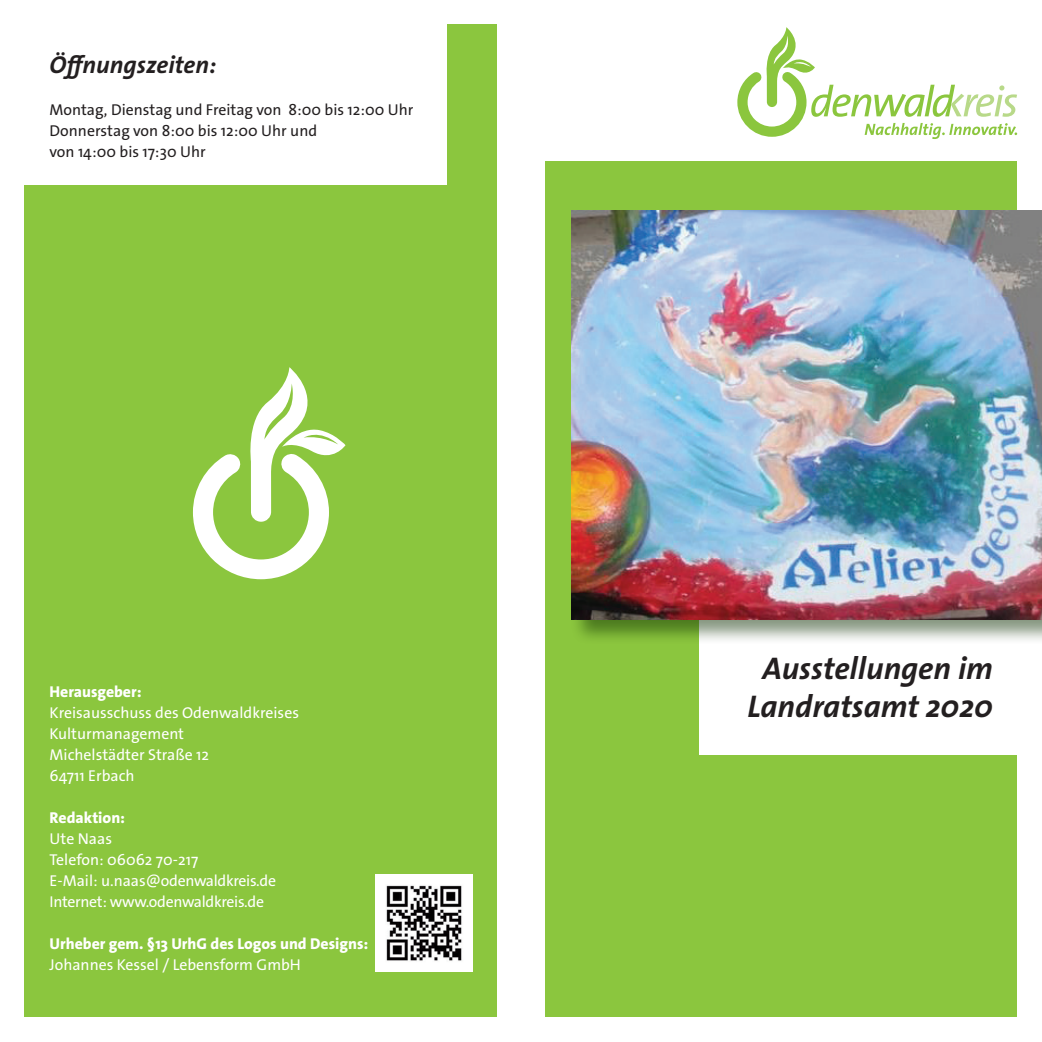
<style>
.page{position:relative;width:1042px;height:1042px;background:#fff}
.page>*{position:absolute;margin:0;border:0;box-sizing:border-box;transform-origin:0 0}
.t1{font:italic 700 31.5px/37.8px "The Sans Os F";color:#231f20;text-align:center}
.t2{font:italic 700 24.5px "The Sans Os F";color:#231f20}
.t3{font:15.75px/21px "The Sans Os F";color:#fff}
.t4{font:15.75px/21px "The Sans Os F";color:#231f20}
.t5{font:15.75px/21px "The Sans Os F";letter-spacing:-.02em;color:#fff}
.t6{font:800 15.75px "The Sans Os F";color:#fff}
</style>
<div class="page">
<div style="left:546px;top:161px;width:471px;height:856px;background:#8bc63e"></div>
<div style="left:699px;top:601px;width:343px;height:153px;background:#fff"></div>
<svg style="left:737px;top:27px;width:280px;height:112px"></svg>
<div style="left:570px;top:210px;width:472px;height:435px;background:#0d2f00;opacity:.5"></div>
<img style="left:571px;top:211px;width:471px;height:408px">
<div style="left:25px;top:25px;width:472px;height:992px;background:#8bc63e"></div>
<svg style="left:193px;top:367px;width:152px;height:212px"></svg>
<img style="left:375px;top:874px;width:97px;height:97px">
<div style="left:0;top:0;width:446px;height:185px;background:#fff"></div>
<h2 class="t2" style="left:50px;top:49px;width:168px">Öffnungszeiten:</h2>
<p class="t4" style="left:50px;top:99px;width:365px">Montag, Dienstag und Freitag von 8:00 bis 12:00 Uhr<br>Donnerstag von 8:00 bis 12:00 Uhr und<br>von 14:00 bis 17:30 Uhr</p>
<p class="t6" style="left:50px;top:681px;width:93px">Herausgeber:</p>
<p class="t3" style="left:50px;top:702px;width:251px">Kreisausschuss des Odenwaldkreises<br>Kulturmanagement<br>Michelstädter Straße 12<br>64711 Erbach</p>
<p class="t6" style="left:50px;top:807px;width:77px">Redaktion:</p>
<p class="t5" style="left:50px;top:828px;width:228px">Ute Naas<br>Telefon: 06062 70-217<br>E-Mail: u.naas@odenwaldkreis.de<br>Internet: www.odenwaldkreis.de</p>
<p class="t6" style="left:50px;top:933px;width:320px">Urheber gem. §13 UrhG des Logos und Designs:</p>
<p class="t3" style="left:50px;top:954px;width:253px">Johannes Kessel / Lebensform GmbH</p>
<h1 class="t1" style="left:747px;top:650px;width:247px">Ausstellungen im<br>Landratsamt 2020</h1>
</div>
